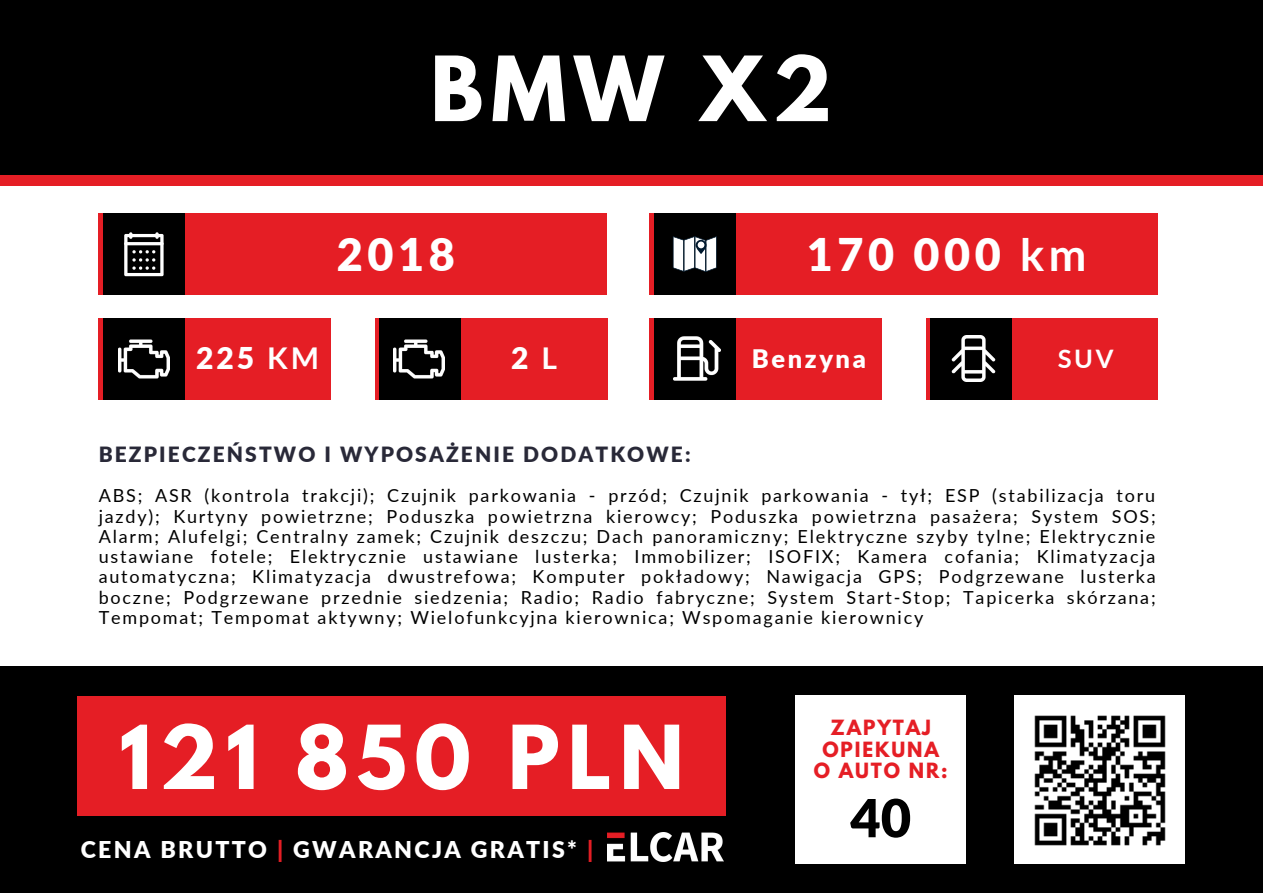
<style>
.page{position:relative;width:1263px;height:894px;background:#fff}
.page>*{position:absolute;margin:0;border:0;box-sizing:border-box;transform-origin:0 0}
.t1{font:700 79.5px "League Spartan";color:#fff}
.t2{font:700 78px "League Spartan";letter-spacing:.1em;color:#fff}
.t3{font:900 52.5px "Lato";color:#000}
.t4{font:900 45px "Lato";letter-spacing:.1em;color:#fff}
.t5{font:900 30px "Lato";color:#fff}
.t6{font:900 25.5px "Lato";letter-spacing:.1em;color:#fff}
.t7{font:700 25.5px "Lato";color:#fff}
.t8{font:900 23.1px "Lato";letter-spacing:.1em;color:#fff}
.t9{font:900 21px "Lato";letter-spacing:.1em;color:#292938}
.t10{font:700 18.6px/21.6px "League Spartan";letter-spacing:.1em;color:#e51e25;text-align:center}
.t11{font:18px/20.2px "Lato";letter-spacing:.1em;color:#000;text-align:justify}
.s1{font-weight:700}
.s2{color:#e51e25}
</style>
<div class="page">
<div style="left:0;top:146px;width:1262px;height:40px;background:#e51e25"></div>
<div style="left:0;top:0;width:1263px;height:174px;background:#000"></div>
<div style="left:0;top:666px;width:1263px;height:226px;background:#000"></div>
<div style="left:99px;top:317px;width:232px;height:82px;background:#e51e25"></div>
<div style="left:103px;top:317px;width:81px;height:82px;background:#000"></div>
<img style="left:118px;top:339px;width:52px;height:40px">
<div style="left:375px;top:317px;width:232px;height:82px;background:#e51e25"></div>
<div style="left:379px;top:317px;width:82px;height:82px;background:#000"></div>
<img style="left:393px;top:339px;width:52px;height:40px">
<div style="left:650px;top:317px;width:232px;height:82px;background:#e51e25"></div>
<div style="left:654px;top:317px;width:81px;height:82px;background:#000"></div>
<img style="left:674px;top:336px;width:46px;height:45px">
<div style="left:99px;top:213px;width:508px;height:82px;background:#e51e25"></div>
<div style="left:103px;top:213px;width:81px;height:82px;background:#000"></div>
<svg style="left:124px;top:232px;width:40px;height:44px"></svg>
<div style="left:650px;top:213px;width:508px;height:82px;background:#e51e25"></div>
<div style="left:654px;top:213px;width:81px;height:82px;background:#000"></div>
<svg style="left:673px;top:236px;width:44px;height:36px;background:#b1b6b9"></svg>
<div style="left:926px;top:317px;width:232px;height:82px;background:#e51e25"></div>
<div style="left:930px;top:317px;width:81px;height:82px;background:#000"></div>
<img style="left:951px;top:335px;width:45px;height:46px">
<div style="left:77px;top:696px;width:649px;height:119px;background:#e51e25"></div>
<img style="left:607px;top:832px;width:116px;height:29px">
<div style="left:795px;top:694px;width:171px;height:169px;background:#fff"></div>
<div style="left:1014px;top:694px;width:171px;height:169px;background:#fff"></div>
<img style="left:1034px;top:715px;width:132px;height:131px">
<p class="t1" style="left:430px;top:49px;width:403px">BMW X2</p>
<p class="t4" style="left:337px;top:226px;width:119px">2018</p>
<p class="t4" style="left:807px;top:226px;width:281px">170 000 <span class="s1">km</span></p>
<p class="t5" style="left:196px;top:339px;width:124px">225 <span class="s1">KM</span></p>
<p class="t5" style="left:511px;top:339px;width:47px">2 <span class="s1">L</span></p>
<p class="t6" style="left:752px;top:342px;width:115px">Benzyna</p>
<p class="t7" style="left:1058px;top:342px;width:57px">SUV</p>
<p class="t9" style="left:99px;top:441px;width:593px">BEZPIECZEŃSTWO I WYPOSAŻENIE DODATKOWE:</p>
<p class="t11" style="left:99px;top:485px;width:1059px">ABS; ASR (kontrola trakcji); Czujnik parkowania - przód; Czujnik parkowania - tył; ESP (stabilizacja toru jazdy); Kurtyny powietrzne; Poduszka powietrzna kierowcy; Poduszka powietrzna pasażera; System SOS; Alarm; Alufelgi; Centralny zamek; Czujnik deszczu; Dach panoramiczny; Elektryczne szyby tylne; Elektrycznie ustawiane fotele; Elektrycznie ustawiane lusterka; Immobilizer; ISOFIX; Kamera cofania; Klimatyzacja automatyczna; Klimatyzacja dwustrefowa; Komputer pokładowy; Nawigacja GPS; Podgrzewane lusterka boczne; Podgrzewane przednie siedzenia; Radio; Radio fabryczne; System Start-Stop; Tapicerka skórzana; Tempomat; Tempomat aktywny; Wielofunkcyjna kierownica; Wspomaganie kierownicy</p>
<p class="t2" style="left:120px;top:718px;width:566px">121 850 PLN</p>
<p class="t8" style="left:81px;top:834px;width:514px">CENA BRUTTO <span class="s2">|</span> GWARANCJA GRATIS* <span class="s2">|</span></p>
<p class="t10" style="left:822px;top:719px;width:118px">ZAPYTAJ<br>OPIEKUNA</p>
<p class="t10" style="left:814px;top:762px;width:136px">O AUTO NR:</p>
<p class="t3" style="left:850px;top:785px;width:62px">40</p>
</div>
